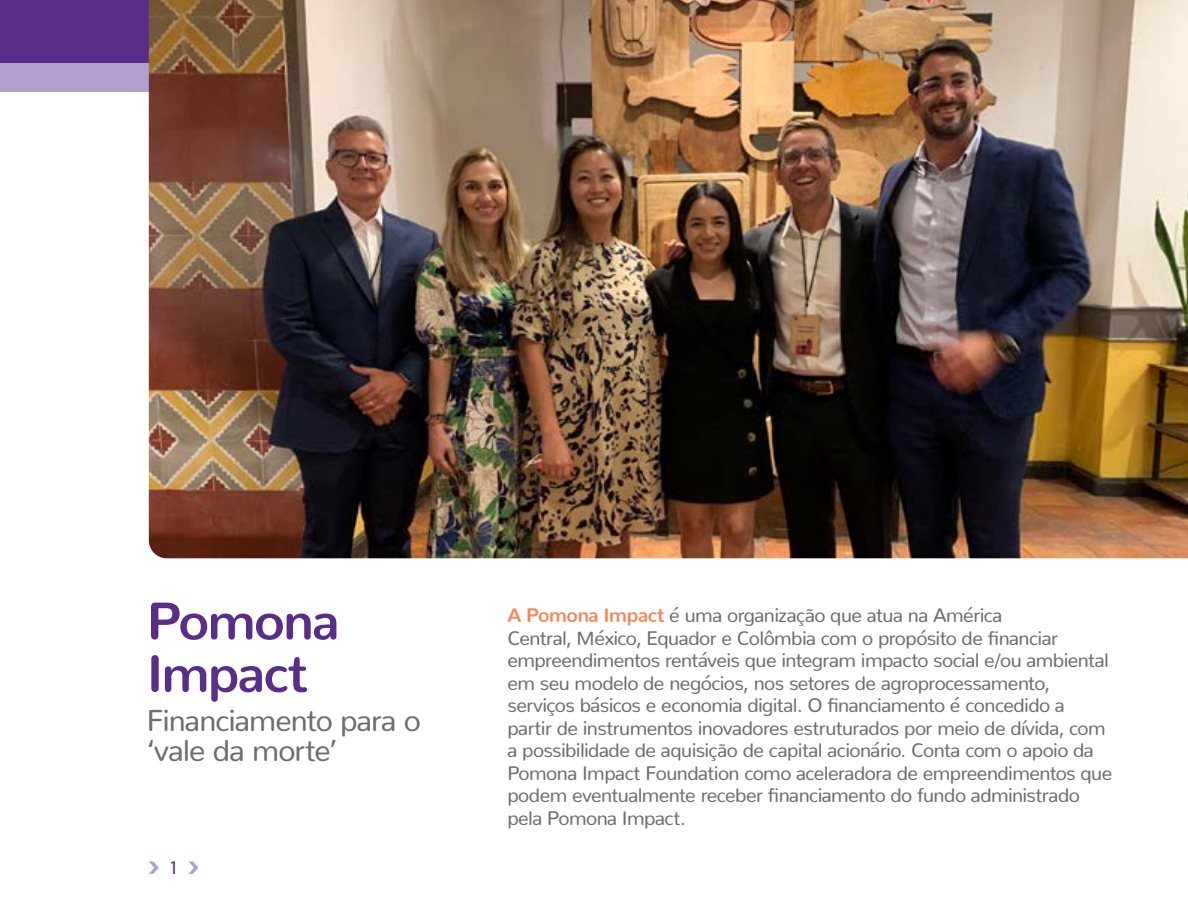
<style>
.page{position:relative;width:1188px;height:918px;background:#fff}
.page>*{position:absolute;margin:0;border:0;box-sizing:border-box;transform-origin:0 0}
.t1{font:700 52.5px/52.5px "Nunito";letter-spacing:-.035em;color:#5a2d88}
.t2{font:30px/30px "Nunito";letter-spacing:-.03em;color:#6d6e71}
.t3{font:19.5px/22.5px "Nunito";letter-spacing:-.03em;color:#6d6e71}
.t4{font:500 semi-condensed 18px "Barlow";color:#5a2d88}
.s1{font-weight:700;color:#f5855a}
</style>
<div class="page">
<svg style="left:189px;top:861px;width:9px;height:13px"></svg>
<svg style="left:149px;top:861px;width:10px;height:13px"></svg>
<div style="left:0;top:0;width:176px;height:64px;background:#5a2d88"></div>
<div style="left:0;top:64px;width:176px;height:28px;background:#b3a0cd"></div>
<img style="left:149px;top:0;width:1039px;height:558px">
<h1 class="t1" style="left:147px;top:589px;width:195px">Pomona<br>Impact</h1>
<h2 class="t2" style="left:147px;top:702px;width:276px">Financiamento para o ‘vale da morte’</h2>
<p class="t4" style="left:171px;top:856px;width:7px">1</p>
<p class="t3" style="left:507px;top:602px;width:607px"><span class="s1">A Pomona Impact</span> é uma organização que atua na América<br>Central, México, Equador e Colômbia com o propósito de financiar empreendimentos rentáveis que integram impacto social e/ou ambiental em seu modelo de negócios, nos setores de agroprocessamento, serviços básicos e economia digital. O financiamento é concedido a partir de instrumentos inovadores estruturados por meio de dívida, com a possibilidade de aquisição de capital acionário. Conta com o apoio da Pomona Impact Foundation como aceleradora de empreendimentos que podem eventualmente receber financiamento do fundo administrado pela Pomona Impact.</p>
</div>
